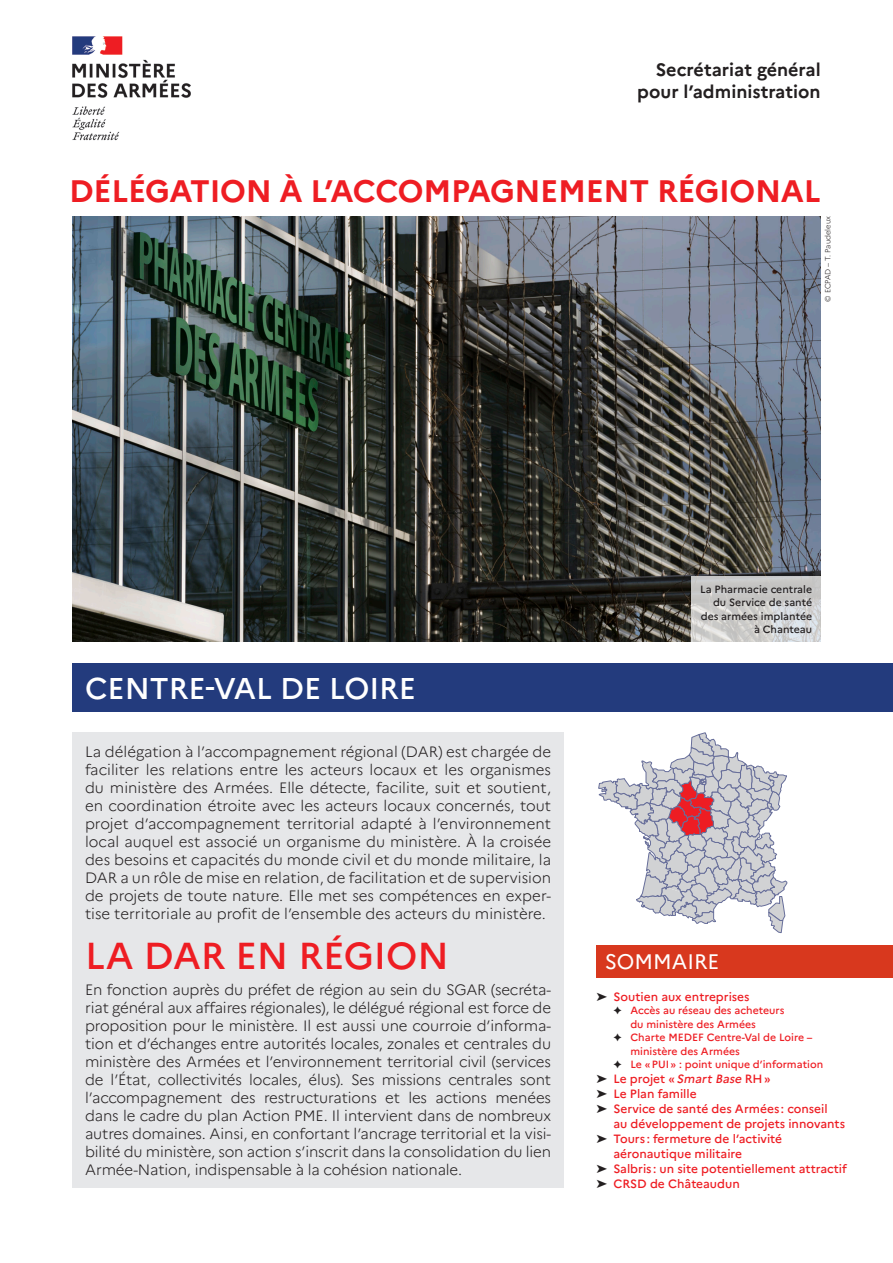
<style>
.page{position:relative;width:893px;height:1263px;background:#fff}
.page>*{position:absolute;margin:0;border:0;box-sizing:border-box;transform-origin:0 0}
.t1{font:500 37.5px "Marianne";color:#ee1d23}
.t2{font:700 31.05px "Marianne";letter-spacing:-.01em;color:#ee1d23}
.t3{font:500 30px "Marianne";color:#fff}
.t4{font:21px "Marianne";color:#fff}
.t5{font:700 18px/21.6px "Marianne";color:#231f20;text-align:right}
.texte_base{font:300 15px/18px "Marianne";letter-spacing:-.01em;color:#231f20;text-align:justify}
.t6{font:500 12px/15px "Marianne";color:#ee1d23}
.t7{font:500 10.5px/13.5px "Marianne";color:#ee1d23}
.Légende{font:500 10.5px/13.5px "Marianne";color:#231f20;text-align:right}
.crédits_photos{font:300 7.5px "Marianne";color:#231f20}
.s1{color:#231f20}
.s2{font-style:italic}
</style>
<div class="page">
<img style="left:72px;top:36px;width:119px;height:105px">
<div style="left:72px;top:663px;width:821px;height:48px;background:#233b7d"></div>
<div style="left:596px;top:945px;width:297px;height:33px;background:#d8381e"></div>
<img style="left:72px;top:216px;width:749px;height:426px">
<svg style="left:598px;top:732px;width:189px;height:201px"></svg>
<svg style="left:692px;top:576px;width:129px;height:66px;background:#cececd"></svg>
<div style="left:72px;top:732px;width:492px;height:456px;background:#e6e7e9"></div>
<p class="t5" style="left:637px;top:59px;width:185px">Secrétariat général pour l’administration</p>
<p class="t2" style="left:69px;top:172px;width:753px">DÉLÉGATION À L’ACCOMPAGNEMENT RÉGIONAL</p>
<p class="crédits_photos" style="left:823px;top:302px;width:87px;rotate:-90deg">© ECPAD – T. Paudeleux</p>
<p class="t3" style="left:85px;top:670px;width:332px">CENTRE-VAL DE LOIRE</p>
<p class="texte_base" style="left:85px;top:742px;width:468px">La délégation à l’accompagnement régional (DAR) est chargée de faciliter les relations entre les acteurs locaux et les organismes du ministère des Armées. Elle détecte, facilite, suit et soutient, en coordination étroite avec les acteurs locaux concernés, tout projet d’accompagnement territorial adapté à l’environnement local auquel est associé un organisme du ministère. À la croisée des besoins et capacités du monde civil et du monde militaire, la DAR a un rôle de mise en relation, de facilitation et de supervision de projets de toute nature. Elle met ses compétences en exper&shy;tise territoriale au profit de l’ensemble des acteurs du ministère.</p>
<p class="t1" style="left:85px;top:933px;width:365px">LA DAR EN RÉGION</p>
<p class="texte_base" style="left:85px;top:981px;width:468px">En fonction auprès du préfet de région au sein du SGAR (secréta&shy;riat général aux affaires régionales), le délégué régional est force de proposition pour le ministère. Il est aussi une courroie d’informa&shy;tion et d’échanges entre autorités locales, zonales et centrales du ministère des Armées et l’environnement territorial civil (services de l’État, collectivités locales, élus). Ses missions centrales sont l’accompagnement des restructurations et les actions menées dans le cadre du plan Action PME. Il intervient dans de nombreux autres domaines. Ainsi, en confortant l’ancrage territorial et la visi&shy;bilité du ministère, son action s’inscrit dans la consolidation du lien Armée-Nation, indispensable à la cohésion nationale.</p>
<p class="Légende" style="left:700px;top:582px;width:114px">La Pharmacie centrale du Service de santé des armées implantée à Chanteau</p>
<p class="t4" style="left:605px;top:949px;width:116px">SOMMAIRE</p>
<p class="t6" style="left:596px;top:989px;width:155px"><span class="s1">➤</span> Soutien aux entreprises</p>
<p class="t7" style="left:630px;top:1003px;width:156px;text-indent:-17px"><span class="s1">✦</span> Accès au réseau des acheteurs du ministère des Armées</p>
<p class="t7" style="left:630px;top:1030px;width:184px;text-indent:-17px"><span class="s1">✦</span> Charte MEDEF Centre-Val de Loire – ministère des Armées</p>
<p class="t7" style="left:613px;top:1057px;width:211px"><span class="s1">✦</span> Le «PUI» : point unique d’information</p>
<p class="t6" style="left:596px;top:1071px;width:176px"><span class="s1">➤</span> Le projet «<span class="s2">Smart Base</span> RH»</p>
<p class="t6" style="left:596px;top:1086px;width:102px"><span class="s1">➤</span> Le Plan famille</p>
<p class="t6" style="left:613px;top:1101px;width:233px;text-indent:-17px"><span class="s1">➤</span> Service de santé des Armées : conseil<br>au développement de projets innovants</p>
<p class="t6" style="left:613px;top:1131px;width:170px;text-indent:-17px"><span class="s1">➤</span> Tours : fermeture de l’activité aéronautique militaire</p>
<p class="t6" style="left:596px;top:1161px;width:252px"><span class="s1">➤</span> Salbris : un site potentiellement attractif</p>
<p class="t6" style="left:596px;top:1176px;width:145px"><span class="s1">➤</span> CRSD de Châteaudun</p>
</div>
